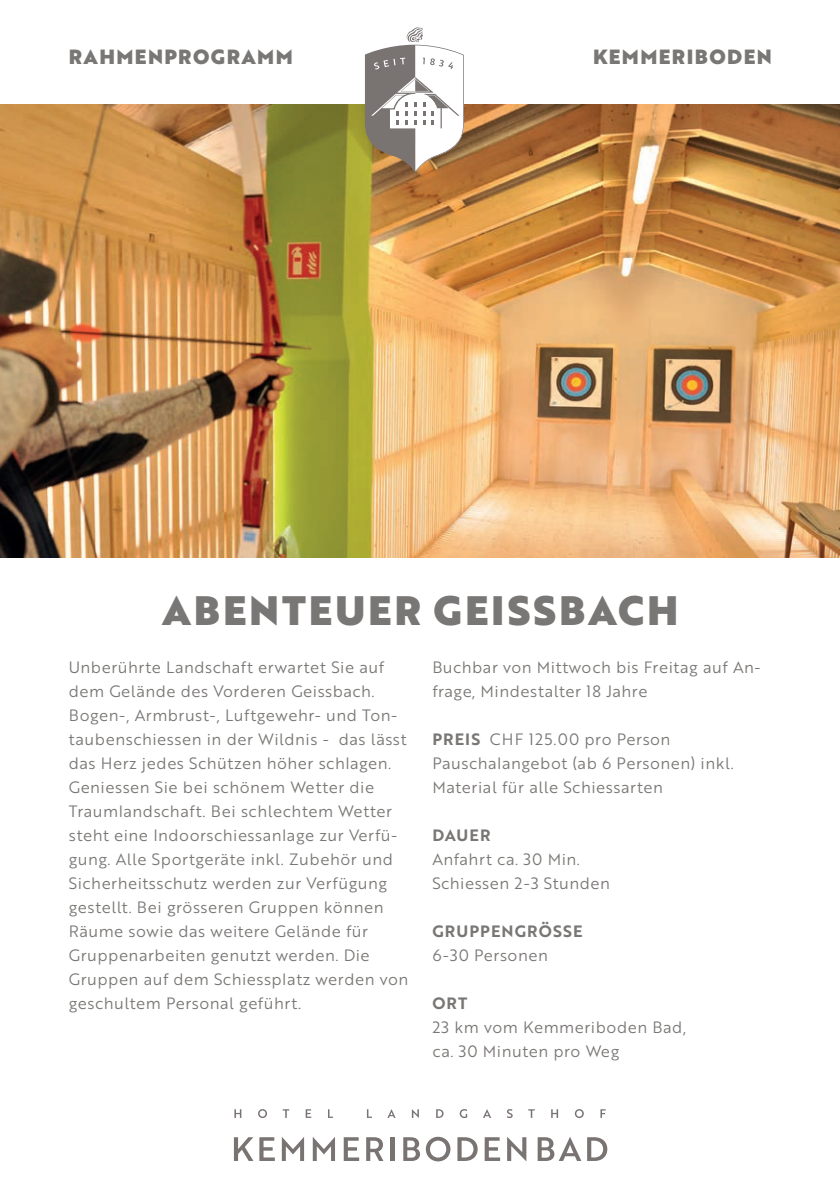
<style>
.page{position:relative;width:840px;height:1191px;background:#fff}
.page>*{position:absolute;margin:0;border:0;box-sizing:border-box;transform-origin:0 0}
.t1{font:40px "Brother 1816 Black";letter-spacing:.07em;color:#797775}
.t2{font:20px "Brother 1816 Black";letter-spacing:.07em;color:#797775}
.t3{font:16px/24px "Brother 1816 Book";letter-spacing:.03em;color:#797775}
.t4{font:16px "Brother 1816 Bold";letter-spacing:.07em;color:#797775}
.s1{font-family:"Brother 1816 Bold"}
</style>
<div class="page">
<img style="left:0;top:104px;width:839px;height:453px">
<svg style="left:365px;top:27px;width:98px;height:145px"></svg>
<svg style="left:234px;top:1137px;width:19px;height:24px"></svg>
<svg style="left:259px;top:1137px;width:16px;height:24px"></svg>
<svg style="left:282px;top:1137px;width:22px;height:24px"></svg>
<svg style="left:312px;top:1137px;width:23px;height:24px"></svg>
<svg style="left:343px;top:1137px;width:16px;height:24px"></svg>
<svg style="left:366px;top:1137px;width:17px;height:24px"></svg>
<hr style="left:390px;top:1137px;width:4px;height:24px;background:#797372">
<svg style="left:403px;top:1136px;width:47px;height:25px"></svg>
<svg style="left:457px;top:1137px;width:20px;height:24px"></svg>
<svg style="left:484px;top:1137px;width:16px;height:24px"></svg>
<svg style="left:507px;top:1137px;width:19px;height:24px"></svg>
<svg style="left:537px;top:1137px;width:70px;height:24px"></svg>
<svg style="left:234px;top:1109px;width:7px;height:8px"></svg>
<svg style="left:258px;top:1109px;width:9px;height:9px"></svg>
<svg style="left:282px;top:1109px;width:7px;height:8px"></svg>
<svg style="left:305px;top:1109px;width:6px;height:8px"></svg>
<svg style="left:328px;top:1109px;width:5px;height:8px"></svg>
<svg style="left:367px;top:1109px;width:5px;height:8px"></svg>
<svg style="left:388px;top:1109px;width:7px;height:8px"></svg>
<svg style="left:411px;top:1109px;width:7px;height:9px"></svg>
<svg style="left:436px;top:1109px;width:7px;height:8px"></svg>
<svg style="left:459px;top:1109px;width:8px;height:9px"></svg>
<svg style="left:483px;top:1109px;width:8px;height:8px"></svg>
<svg style="left:507px;top:1109px;width:5px;height:9px"></svg>
<svg style="left:528px;top:1109px;width:6px;height:8px"></svg>
<svg style="left:551px;top:1109px;width:7px;height:8px"></svg>
<svg style="left:574px;top:1109px;width:9px;height:9px"></svg>
<svg style="left:600px;top:1109px;width:5px;height:8px"></svg>
<p class="t2" style="left:69px;top:41px;width:225px">RAHMENPROGRAMM</p>
<p class="t2" style="left:592px;top:41px;width:180px">KEMMERIBODEN</p>
<h1 class="t1" style="left:162px;top:579px;width:517px">ABENTEUER GEISSBACH</h1>
<p class="t3" style="left:69px;top:654px;width:341px">Unberührte Landschaft erwartet Sie auf dem Gelände des Vorderen Geissbach.<br>Bogen-, Armbrust-, Luftgewehr- und Ton&shy;taubenschiessen in der Wildnis - das lässt das Herz jedes Schützen höher schlagen.<br>Geniessen Sie bei schönem Wetter die Traumlandschaft. Bei schlechtem Wetter steht eine Indoorschiessanlage zur Verfü&shy;gung. Alle Sportgeräte inkl. Zubehör und Sicherheitsschutz werden zur Verfügung gestellt. Bei grösseren Gruppen können Räume sowie das weitere Gelände für Gruppenarbeiten genutzt werden. Die Gruppen auf dem Schiessplatz werden von geschultem Personal geführt.</p>
<p class="t3" style="left:432px;top:654px;width:329px">Buchbar von Mittwoch bis Freitag auf An&shy;frage, Mindestalter 18 Jahre</p>
<p class="t3" style="left:432px;top:726px;width:303px"><span class="s1">PREIS</span> CHF 125.00 pro Person<br>Pauschalangebot (ab 6 Personen) inkl.<br>Material für alle Schiessarten</p>
<p class="t4" style="left:432px;top:822px;width:60px">DAUER</p>
<p class="t3" style="left:432px;top:846px;width:179px">Anfahrt ca. 30 Min.<br>Schiessen 2-3 Stunden</p>
<p class="t4" style="left:432px;top:918px;width:152px">GRUPPENGRÖSSE</p>
<p class="t3" style="left:432px;top:942px;width:117px">6-30 Personen</p>
<p class="t4" style="left:432px;top:990px;width:37px">ORT</p>
<p class="t3" style="left:432px;top:1014px;width:255px">23 km vom Kemmeriboden Bad, ca. 30 Minuten pro Weg</p>
</div>
